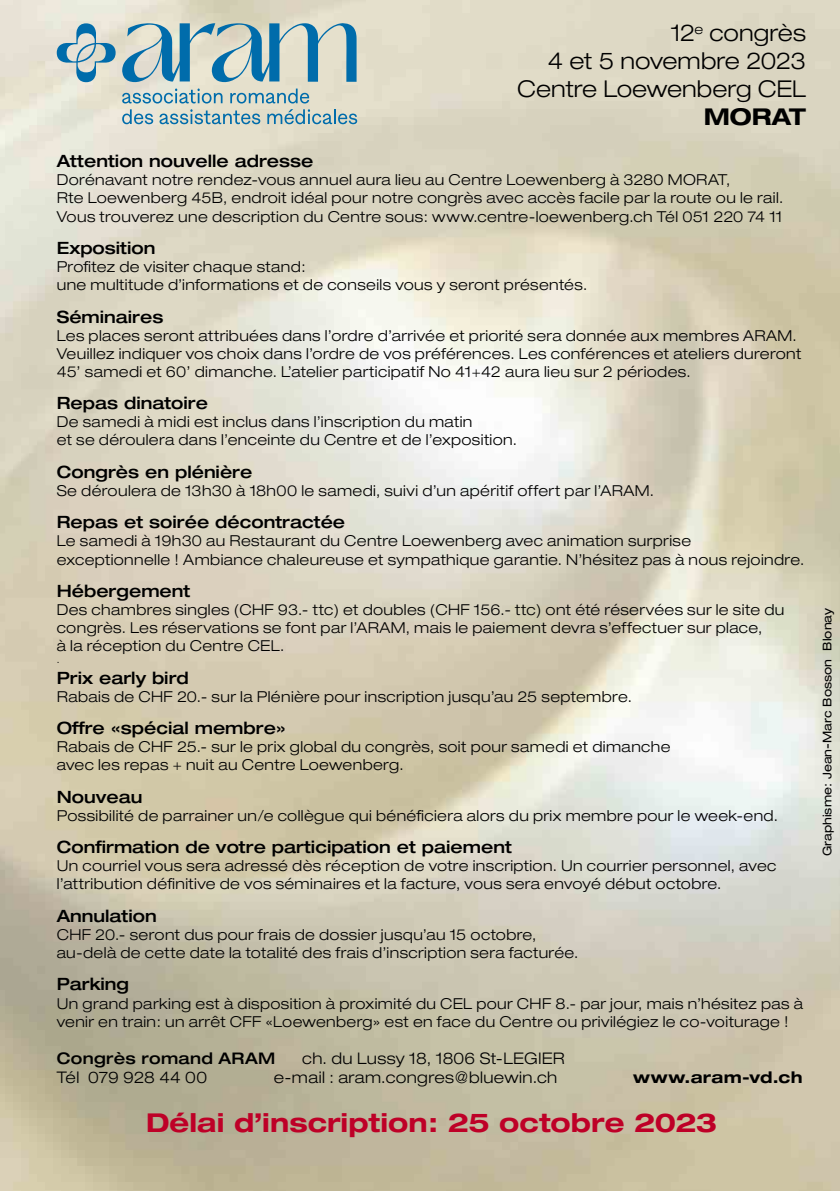
<style>
.page{position:relative;width:840px;height:1191px;background:#fff}
.page>*{position:absolute;margin:0;border:0;box-sizing:border-box;transform-origin:0 0}
.t1{font:700 expanded 26px "Helvetica Neue";color:#be0027}
.t2{font:300 expanded 23.2px/27.8px "Helvetica Neue";letter-spacing:-.005em;color:#000;text-align:right}
.t3{font:700 expanded 23.2px "Helvetica Neue";letter-spacing:-.005em;color:#000}
.t4{font:500 expanded 17px "Helvetica Neue";color:#000}
.t5{font:300 expanded 16px "Helvetica Neue";letter-spacing:.02em;color:#000}
.t6{font:500 expanded 16px "Helvetica Neue";letter-spacing:.02em;color:#000}
.t7{font:700 expanded 16px "Helvetica Neue";letter-spacing:.02em;color:#000}
.t8{font:300 expanded 16px "Helvetica Neue";letter-spacing:-.01em;color:#000}
.t9{font:300 expanded 15px/18.2px "Helvetica Neue";letter-spacing:.025em;color:#000}
.t10{font:expanded 12px "Helvetica Neue";color:#000}
.t11{font:300 expanded 10px "Helvetica Neue";color:#000}
</style>
<div class="page">
<img style="left:0;top:0;width:839px;height:1191px">
<svg style="left:122px;top:23px;width:234px;height:59px;background:#95b7c0"></svg>
<svg style="left:122px;top:88px;width:100px;height:15px"></svg>
<svg style="left:230px;top:89px;width:79px;height:14px"></svg>
<svg style="left:122px;top:109px;width:31px;height:15px"></svg>
<svg style="left:159px;top:109px;width:101px;height:15px;background:#a1bec2"></svg>
<svg style="left:267px;top:109px;width:90px;height:15px"></svg>
<svg style="left:57px;top:23px;width:58px;height:59px;background:#a9c2c8"></svg>
<h2 class="t2" style="left:517px;top:19px;width:290px">12<sup>e</sup> congrès<br>4 et 5 novembre 2023<br>Centre Loewenberg CEL</h2>
<h2 class="t3" style="left:703px;top:102px;width:104px">MORAT</h2>
<p class="t4" style="left:57px;top:151px;width:258px">Attention nouvelle adresse</p>
<p class="t9" style="left:57px;top:171px;width:727px">Dorénavant notre rendez-vous annuel aura lieu au Centre Loewenberg à 3280 MORAT,<br>Rte Loewenberg 45B, endroit idéal pour notre congrès avec accès facile par la route ou le rail.<br>Vous trouverez une description du Centre sous: www.centre-loewenberg.ch Tél 051 220 74 11</p>
<p class="t4" style="left:57px;top:237px;width:100px">Exposition</p>
<p class="t9" style="left:57px;top:257px;width:531px">Profitez de visiter chaque stand:<br>une multitude d’informations et de conseils vous y seront présentés.</p>
<p class="t4" style="left:57px;top:306px;width:108px">Séminaires</p>
<p class="t9" style="left:57px;top:326px;width:745px">Les places seront attribuées dans l’ordre d’arrivée et priorité sera donnée aux membres ARAM.<br>Veuillez indiquer vos choix dans l’ordre de vos préférences. Les conférences et ateliers dureront<br>45’ samedi et 60’ dimanche. L’atelier participatif No 41+42 aura lieu sur 2 périodes.</p>
<p class="t4" style="left:57px;top:392px;width:153px">Repas dinatoire</p>
<p class="t9" style="left:57px;top:413px;width:461px">De samedi à midi est inclus dans l’inscription du matin<br>et se déroulera dans l’enceinte du Centre et de l’exposition.</p>
<p class="t4" style="left:57px;top:461px;width:197px">Congrès en plénière</p>
<p class="t9" style="left:57px;top:481px;width:598px">Se déroulera de 13h30 à 18h00 le samedi, suivi d’un apéritif offert par l’ARAM.</p>
<p class="t4" style="left:57px;top:512px;width:290px">Repas et soirée décontractée</p>
<p class="t9" style="left:57px;top:532px;width:748px">Le samedi à 19h30 au Restaurant du Centre Loewenberg avec animation surprise exceptionnelle ! Ambiance chaleureuse et sympathique garantie. N’hésitez pas à nous rejoindre.</p>
<p class="t4" style="left:57px;top:580px;width:135px">Hébergement</p>
<p class="t9" style="left:57px;top:600px;width:728px">Des chambres singles (CHF 93.- ttc) et doubles (CHF 156.- ttc) ont été réservées sur le site du congrès. Les réservations se font par l’ARAM, mais le paiement devra s’effectuer sur place,<br>à la réception du Centre CEL.</p>
<p class="t11" style="left:57px;top:653px;width:4px">.</p>
<p class="t4" style="left:57px;top:667px;width:133px">Prix early bird</p>
<p class="t9" style="left:57px;top:687px;width:576px">Rabais de CHF 20.- sur la Plénière pour inscription jusqu’au 25 septembre.</p>
<p class="t4" style="left:57px;top:717px;width:231px">Offre «spécial membre»</p>
<p class="t9" style="left:57px;top:737px;width:615px">Rabais de CHF 25.- sur le prix global du congrès, soit pour samedi et dimanche avec les repas + nuit au Centre Loewenberg.</p>
<p class="t4" style="left:57px;top:786px;width:87px">Nouveau</p>
<p class="t9" style="left:57px;top:806px;width:722px">Possibilité de parrainer un/e collègue qui bénéficiera alors du prix membre pour le week-end.</p>
<p class="t4" style="left:57px;top:836px;width:456px">Confirmation de votre participation et paiement</p>
<p class="t9" style="left:57px;top:856px;width:720px">Un courriel vous sera adressé dès réception de votre inscription. Un courrier personnel, avec l’attribution définitive de vos séminaires et la facture, vous sera envoyé début octobre.</p>
<p class="t4" style="left:57px;top:905px;width:101px">Annulation</p>
<p class="t9" style="left:57px;top:925px;width:523px">CHF 20.- seront dus pour frais de dossier jusqu’au 15 octobre, au-delà de cette date la totalité des frais d’inscription sera facturée.</p>
<p class="t4" style="left:57px;top:973px;width:74px">Parking</p>
<p class="t9" style="left:57px;top:994px;width:747px">Un grand parking est à disposition à proximité du CEL pour CHF 8.- par jour, mais n’hésitez pas à venir en train: un arrêt CFF «Loewenberg» est en face du Centre ou privilégiez le co-voiturage !</p>
<p class="t6" style="left:57px;top:1048px;width:220px">Congrès romand ARAM</p>
<p class="t5" style="left:302px;top:1048px;width:264px">ch. du Lussy 18, 1806 St-LEGIER</p>
<p class="t8" style="left:57px;top:1068px;width:152px">Tél 079 928 44 00</p>
<p class="t5" style="left:274px;top:1068px;width:285px">e-mail : aram.congres@bluewin.ch</p>
<p class="t7" style="left:632px;top:1067px;width:171px">www.aram-vd.ch</p>
<h1 class="t1" style="left:146px;top:1106px;width:572px">Délai d’inscription: 25 octobre 2023</h1>
<p class="t10" style="left:819px;top:856px;width:250px;rotate:-90deg">Graphisme: Jean-Marc Bosson Blonay</p>
</div>
